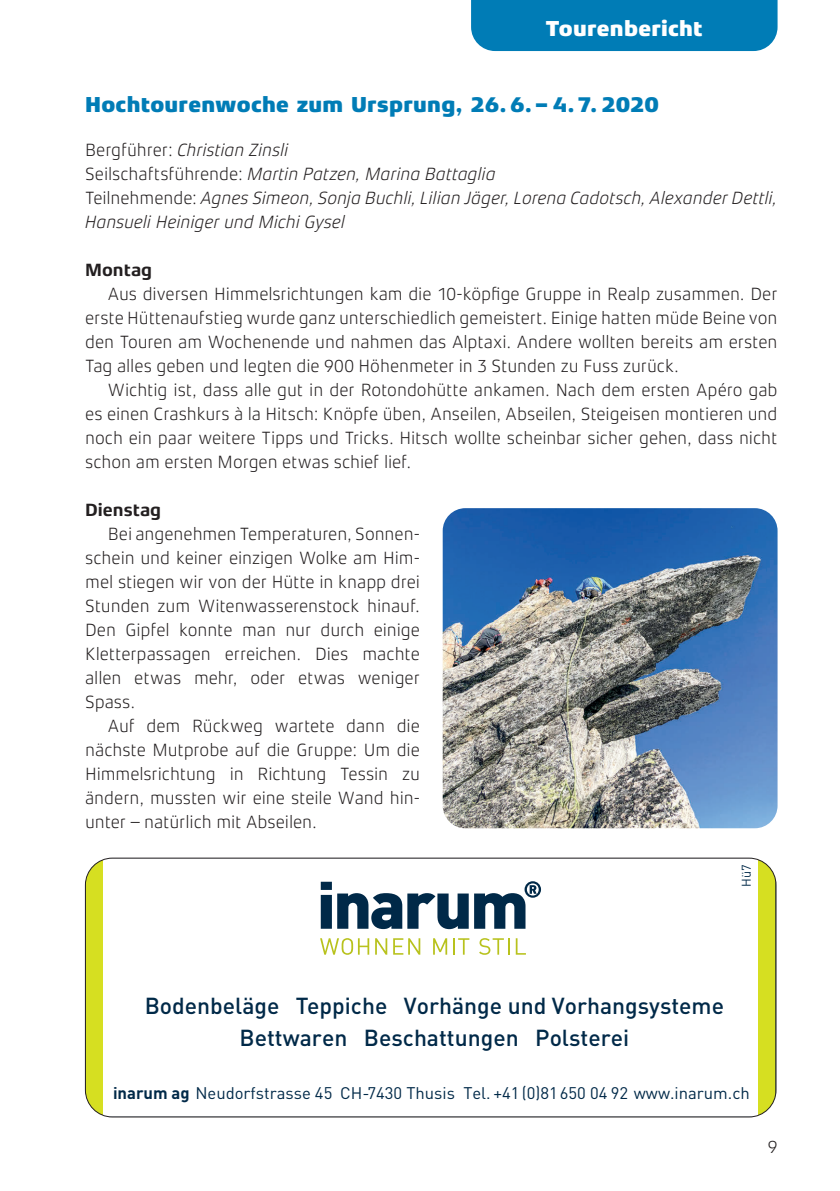
<style>
.page{position:relative;width:840px;height:1191px;background:#fff}
.page>*{position:absolute;margin:0;border:0;box-sizing:border-box;transform-origin:0 0}
.t1{font:500 22.8px/31.2px "DIN";color:#002948;text-align:center}
.t2{font:800 22px "Xenois Sans Pro";letter-spacing:.01em;color:#007cb6}
.t3{font:800 22px "Xenois Sans Pro";letter-spacing:.01em;color:#fff}
.t4{font:300 18px/24px "Xenois Sans Pro";letter-spacing:-.01em;color:#231f20;text-align:justify}
.t5{font:italic 300 18px/24px "Xenois Sans Pro";letter-spacing:-.005em;color:#231f20}
.t6{font:700 18px "Xenois Sans Pro";color:#231f20}
.t7{font:16.6px "DIN";color:#002948}
.t8{font:12.4px "DIN";color:#002948}
.s1{font-style:normal}
.s2{font-weight:700}
</style>
<div class="page">
<div style="left:471px;top:0;width:306px;height:51px;background:#007cb6"></div>
<svg style="left:85px;top:858px;width:690px;height:259px"></svg>
<img style="left:442px;top:508px;width:335px;height:320px">
<p class="t3" style="left:545px;top:16px;width:158px">Tourenbericht</p>
<p class="t2" style="left:85px;top:92px;width:575px">Hochtourenwoche zum Ursprung, 26. 6. – 4. 7. 2020</p>
<p class="t5" style="left:85px;top:138px;width:693px"><span class="s1">Bergführer:</span> Christian Zinsli<br><span class="s1">Seilschaftsführende:</span> Martin Patzen, Marina Battaglia<br><span class="s1">Teilnehmende:</span> Agnes Simeon, Sonja Buchli, Lilian Jäger, Lorena Cadotsch, Alexander Dettli, Hansueli Heiniger und Michi Gysel</p>
<p class="t6" style="left:85px;top:259px;width:69px">Montag</p>
<p class="t4" style="left:85px;top:282px;width:693px;text-indent:23px">Aus diversen Himmelsrichtungen kam die 10-köpfige Gruppe in Realp zusammen. Der erste Hüttenaufstieg wurde ganz unterschiedlich gemeistert. Einige hatten müde Beine von den Touren am Wochenende und nahmen das Alptaxi. Andere wollten bereits am ersten Tag alles geben und legten die 900 Höhenmeter in 3 Stunden zu Fuss zurück.</p>
<p class="t4" style="left:85px;top:378px;width:693px;text-indent:23px">Wichtig ist, dass alle gut in der Rotondohütte ankamen. Nach dem ersten Apéro gab es einen Crashkurs à la Hitsch: Knöpfe üben, Anseilen, Abseilen, Steigeisen montieren und noch ein paar weitere Tipps und Tricks. Hitsch wollte scheinbar sicher gehen, dass nicht schon am ersten Morgen etwas schief lief.</p>
<p class="t6" style="left:85px;top:499px;width:78px">Dienstag</p>
<p class="t4" style="left:85px;top:522px;width:336px;text-indent:23px">Bei angenehmen Temperaturen, Sonnen&shy;schein und keiner einzigen Wolke am Him&shy;mel stiegen wir von der Hütte in knapp drei Stunden zum Witenwasserenstock hinauf.<br>Den Gipfel konnte man nur durch einige Kletterpassagen erreichen. Dies machte allen etwas mehr, oder etwas weniger Spass.</p>
<p class="t4" style="left:85px;top:713px;width:336px;text-indent:23px">Auf dem Rückweg wartete dann die nächste Mutprobe auf die Gruppe: Um die Himmelsrichtung in Richtung Tessin zu ändern, mussten wir eine steile Wand hin&shy;unter – natürlich mit Abseilen.</p>
<p class="t8" style="left:738px;top:887px;width:24px;rotate:-90deg">Hü7</p>
<p class="t1" style="left:145px;top:989px;width:580px">Bodenbeläge Teppiche Vorhänge und Vorhangsysteme<br>Bettwaren Beschattungen Polsterei</p>
<p class="t7" style="left:113px;top:1082px;width:638px"><span class="s2">inarum ag</span> Neudorfstrasse 45 CH-7430 Thusis Tel. +41 (0)81 650 04 92 www.inarum.ch</p>
<p class="t4" style="left:767px;top:1135px;width:11px">9</p>
</div>
